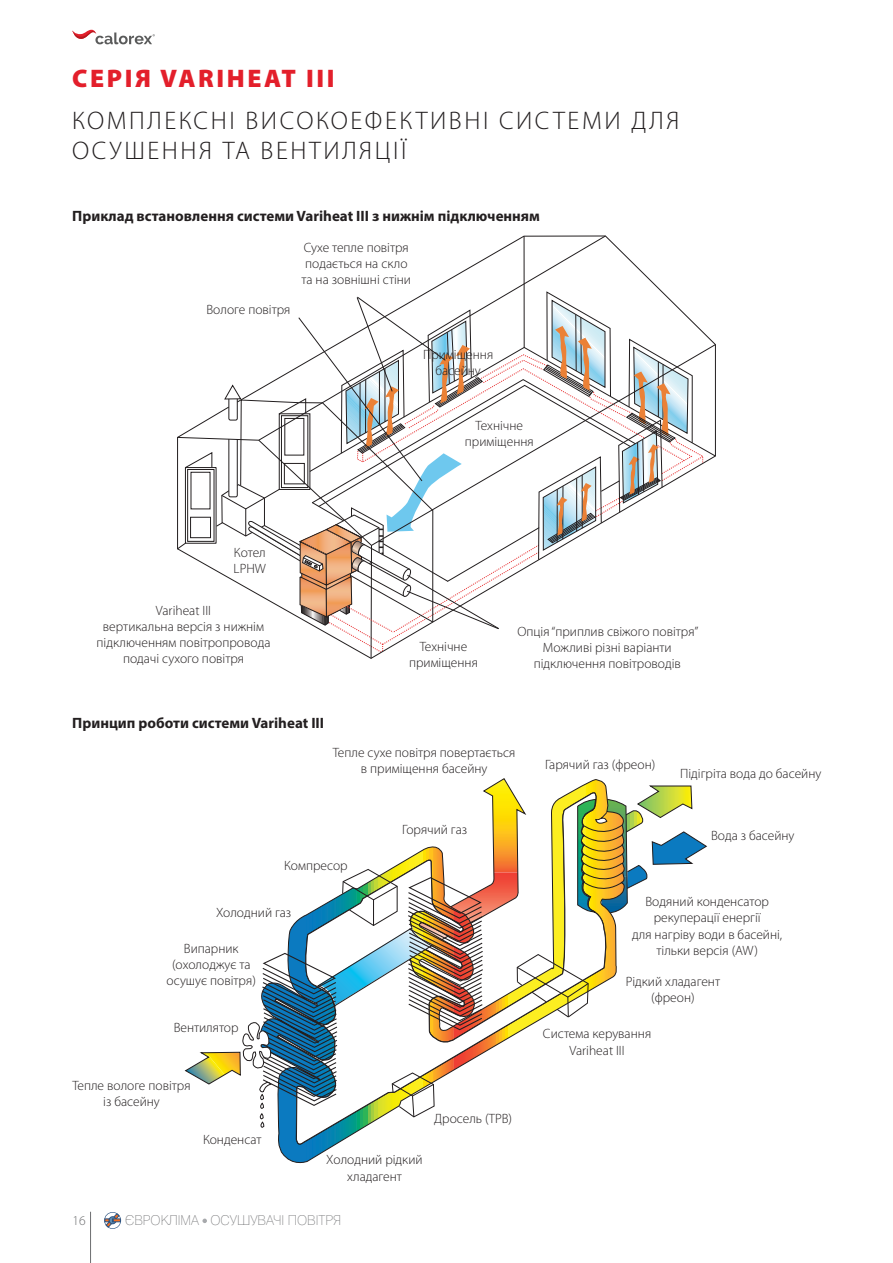
<style>
.page{position:relative;width:893px;height:1263px;background:#fff}
.page>*{position:absolute;margin:0;border:0;box-sizing:border-box;transform-origin:0 0}
.t1{font:300 25.5px/30.6px "Myriad Pro";letter-spacing:.1em;color:#231f20}
.t2{font:900 25.5px "Myriad Pro";letter-spacing:.1em;color:#e31f2b}
.t3{font:700 15px "Myriad Pro";color:#231f20}
.t4{font:300 13.5px/16.2px "Myriad Pro";color:#231f20;text-align:center}
.t5{font:13.5px "Helios Thin C";color:#6d6e70}
.t6{font:300 13.5px "Myriad Pro";color:#6d6e70}
</style>
<div class="page">
<svg style="left:72px;top:30px;width:83px;height:14px"></svg>
<svg style="left:202px;top:1218px;width:5px;height:5px"></svg>
<svg style="left:104px;top:1212px;width:17px;height:17px"></svg>
<hr style="left:90px;top:1212px;width:1px;height:51px;background:#6d6e70">
<svg style="left:184px;top:778px;width:523px;height:384px"></svg>
<svg style="left:704px;top:343px;width:12px;height:121px"></svg>
<hr style="left:371px;top:545px;width:1px;height:113px;background:#221e1f">
<svg style="left:177px;top:235px;width:527px;height:418px"></svg>
<h1 class="t2" style="left:72px;top:62px;width:264px">СЕРІЯ VARIHEAT III</h1>
<h1 class="t1" style="left:72px;top:105px;width:609px">КОМПЛЕКСНІ ВИСОКОЕФЕКТИВНІ СИСТЕМИ ДЛЯ<br>ОСУШЕННЯ ТА ВЕНТИЛЯЦІЇ</h1>
<p class="t3" style="left:72px;top:206px;width:469px">Приклад встановлення системи Variheat III з нижнім підключенням</p>
<p class="t4" style="left:206px;top:302px;width:86px">Вологе повітря</p>
<p class="t4" style="left:302px;top:239px;width:111px;text-align:left">Сухе тепле повітря подається на скло та на зовнішні стіни</p>
<p class="t4" style="left:423px;top:346px;width:72px">Приміщення басейну</p>
<p class="t4" style="left:465px;top:418px;width:70px">Технічне приміщення</p>
<p class="t4" style="left:234px;top:544px;width:34px;text-align:left">Котел<br>LPHW</p>
<p class="t4" style="left:97px;top:602px;width:175px">Variheat III<br>вертикальна версія з нижнім підключенням повітропровода подачі сухого повітря</p>
<p class="t4" style="left:409px;top:638px;width:70px">Технічне приміщення</p>
<p class="t4" style="left:517px;top:623px;width:183px">Опція “приплив свіжого повітря”<br>Можливі різні варіанти підключення повітроводів</p>
<p class="t3" style="left:72px;top:713px;width:253px">Принцип роботи системи Variheat III</p>
<p class="t4" style="left:333px;top:744px;width:184px">Тепле сухе повітря повертається в приміщення басейну</p>
<p class="t4" style="left:402px;top:822px;width:66px">Горячий газ</p>
<p class="t4" style="left:284px;top:858px;width:65px">Компресор</p>
<p class="t4" style="left:216px;top:905px;width:77px">Холодний газ</p>
<p class="t4" style="left:167px;top:940px;width:91px">Випарник (охолоджує та осушує повітря)</p>
<p class="t4" style="left:174px;top:1019px;width:66px">Вентилятор</p>
<p class="t4" style="left:72px;top:1077px;width:120px">Тепле вологе повітря із басейну</p>
<p class="t4" style="left:203px;top:1132px;width:60px">Конденсат</p>
<p class="t4" style="left:326px;top:1152px;width:98px">Холодний рідкий хладагент</p>
<p class="t4" style="left:434px;top:1110px;width:79px">Дросель (ТРВ)</p>
<p class="t6" style="left:72px;top:1213px;width:15px">16</p>
<p class="t5" style="left:125px;top:1213px;width:218px">ЄВРОКЛIМА ОСУШУВАЧI ПОВIТРЯ</p>
<p class="t4" style="left:545px;top:756px;width:112px">Гарячий газ (фреон)</p>
<p class="t4" style="left:680px;top:765px;width:143px">Підігріта вода до басейну</p>
<p class="t4" style="left:711px;top:827px;width:85px">Вода з басейну</p>
<p class="t4" style="left:632px;top:894px;width:152px">Водяний конденсатор рекуперації енергії<br>для нагріву води в басейні, тільки версія (AW)</p>
<p class="t4" style="left:626px;top:973px;width:96px">Рідкий хладагент (фреон)</p>
<p class="t4" style="left:543px;top:1026px;width:110px">Система керування<br>Variheat III</p>
</div>
